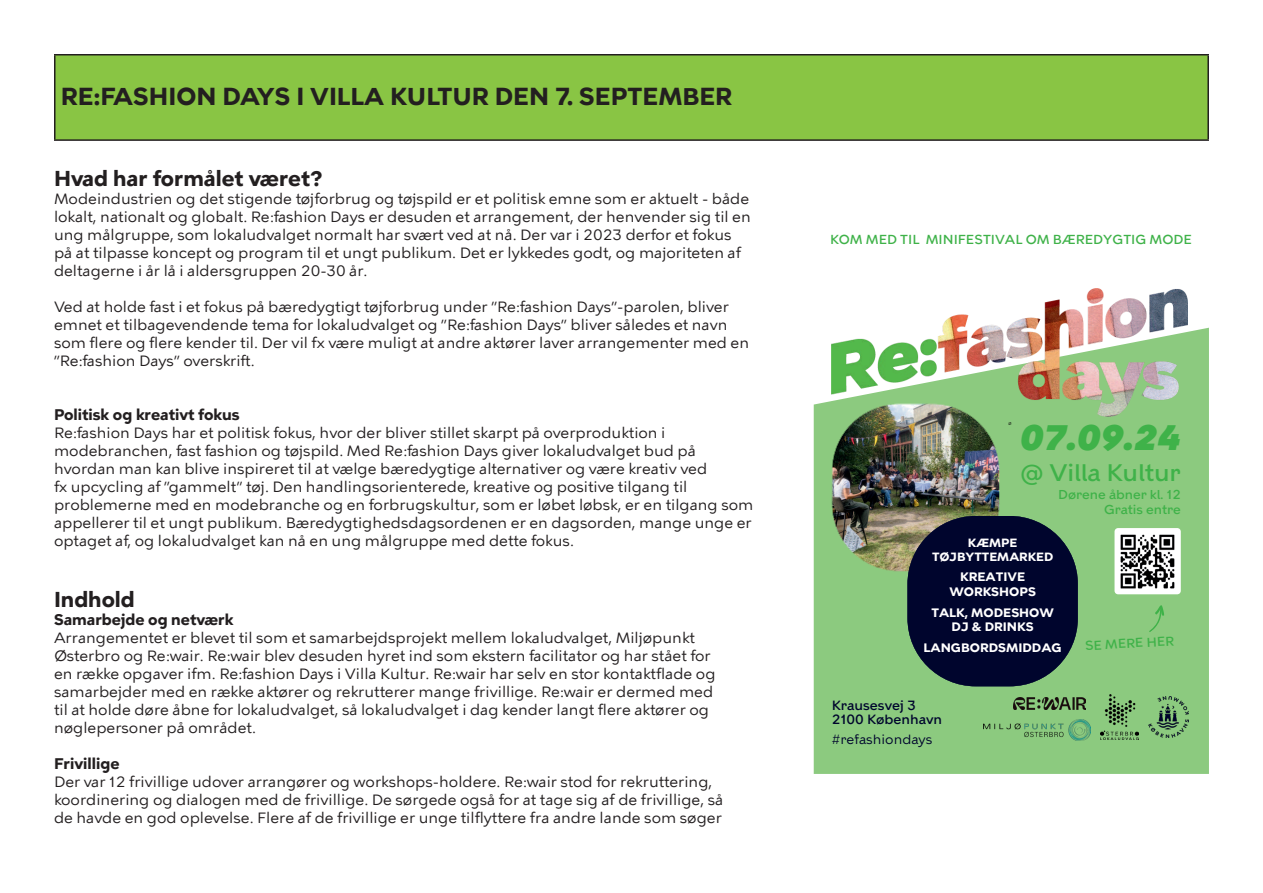
<style>
.page{position:relative;width:1263px;height:893px;background:#fff}
.page>*{position:absolute;margin:0;border:0;box-sizing:border-box;transform-origin:0 0}
.t1{font:italic 900 35.4px "KBH";color:#3fb249}
.t2{font:700 24px "KBH";color:#231f20}
.t3{font:500 24px "KBH";color:#3fb249}
.t4{font:700 21px "KBH Tekst";color:#231f20}
.t5{font:15px/18px "KBH Tekst";color:#231f20}
.t6{font:700 15px "KBH Tekst";color:#231f20}
.t7{font:500 13.35px/14.2px "KBH";color:#00052d}
.t8{font:13.35px "KBH";color:#00052d}
.t9{font:500 13.05px "KBH";color:#3fb249}
.t10{font:500 12.9px/15.1px "KBH";color:#3fb249;text-align:right}
.t11{font:700 12.3px/14.5px "KBH";color:#fff;text-align:center}
.t12{font:700 12px/14.2px "KBH";color:#fff;text-align:center}
.t13{font:3.9px "Canva Sans";color:#000}
</style>
<div class="page">
<div style="left:55px;top:55px;width:1153px;height:85px;background:#89c544"></div>
<hr style="left:54px;top:54px;width:1155px;height:1px;background:#231f20">
<hr style="left:54px;top:56px;width:2px;height:83px;background:#231f20">
<hr style="left:1207px;top:56px;width:2px;height:83px;background:#231f20">
<hr style="left:54px;top:139px;width:1155px;height:2px;background:#231f20">
<div style="left:814px;top:328px;width:395px;height:446px;background:#8cca7f"></div>
<img style="left:983px;top:719px;width:107px;height:22px">
<img style="left:1148px;top:696px;width:40px;height:42px">
<img style="left:1013px;top:697px;width:73px;height:13px">
<img style="left:1100px;top:694px;width:38px;height:46px">
<img style="left:832px;top:288px;width:356px;height:128px">
<img style="left:832px;top:404px;width:246px;height:282px">
<svg style="left:1141px;top:605px;width:23px;height:27px"></svg>
<img style="left:1114px;top:528px;width:67px;height:66px">
<h2 class="t2" style="left:61px;top:82px;width:673px">RE:FASHION DAYS I VILLA KULTUR DEN 7. SEPTEMBER</h2>
<h3 class="t4" style="left:54px;top:170px;width:270px">Hvad har formålet været?</h3>
<p class="t5" style="left:54px;top:189px;width:698px">Modeindustrien og det stigende tøjforbrug og tøjspild er et politisk emne som er aktuelt - både lokalt, nationalt og globalt. Re:fashion Days er desuden et arrangement, der henvender sig til en ung målgruppe, som lokaludvalget normalt har svært ved at nå. Der var i 2023 derfor et fokus på at tilpasse koncept og program til et ungt publikum. Det er lykkedes godt, og majoriteten af deltagerne i år lå i aldersgruppen 20-30 år.</p>
<p class="t5" style="left:54px;top:297px;width:697px">Ved at holde fast i et fokus på bæredygtigt tøjforbrug under ”Re:fashion Days”-parolen, bliver emnet et tilbagevendende tema for lokaludvalget og ”Re:fashion Days” bliver således et navn som flere og flere kender til. Der vil fx være muligt at andre aktører laver arrangementer med en ”Re:fashion Days” overskrift.</p>
<p class="t6" style="left:54px;top:408px;width:187px">Politisk og kreativt fokus</p>
<p class="t5" style="left:54px;top:423px;width:701px">Re:fashion Days har et politisk fokus, hvor der bliver stillet skarpt på overproduktion i modebranchen, fast fashion og tøjspild. Med Re:fashion Days giver lokaludvalget bud på hvordan man kan blive inspireret til at vælge bæredygtige alternativer og være kreativ ved<br>fx upcycling af ”gammelt” tøj. Den handlingsorienterede, kreative og positive tilgang til problemerne med en modebranche og en forbrugskultur, som er løbet løbsk, er en tilgang som appellerer til et ungt publikum. Bæredygtighedsdagsordenen er en dagsorden, mange unge er optaget af, og lokaludvalget kan nå en ung målgruppe med dette fokus.</p>
<h3 class="t4" style="left:54px;top:591px;width:82px">Indhold</h3>
<p class="t6" style="left:54px;top:614px;width:181px">Samarbejde og netværk</p>
<p class="t5" style="left:54px;top:629px;width:663px">Arrangementet er blevet til som et samarbejdsprojekt mellem lokaludvalget, Miljøpunkt Østerbro og Re:wair. Re:wair blev desuden hyret ind som ekstern facilitator og har stået for en række opgaver ifm. Re:fashion Days i Villa Kultur. Re:wair har selv en stor kontaktflade og samarbejder med en række aktører og rekrutterer mange frivillige. Re:wair er dermed med til at holde døre åbne for lokaludvalget, så lokaludvalget i dag kender langt flere aktører og nøglepersoner på området.</p>
<p class="t6" style="left:54px;top:758px;width:67px">Frivillige</p>
<p class="t5" style="left:54px;top:773px;width:671px">Der var 12 frivillige udover arrangører og workshops-holdere. Re:wair stod for rekruttering, koordinering og dialogen med de frivillige. De sørgede også for at tage sig af de frivillige, så de havde en god oplevelse. Flere af de frivillige er unge tilflyttere fra andre lande som søger</p>
<p class="t9" style="left:830px;top:231px;width:363px">KOM MED TIL MINIFESTIVAL OM BÆREDYGTIG MODE</p>
<p class="t13" style="left:1008px;top:422px;width:5px">Ø</p>
<h1 class="t1" style="left:1020px;top:416px;width:162px">07.09.24</h1>
<h2 class="t3" style="left:1020px;top:458px;width:162px">@ Villa Kultur</h2>
<p class="t10" style="left:1058px;top:487px;width:124px">Dørene åbner kl. 12<br>Gratis entre</p>
<p class="t12" style="left:932px;top:536px;width:123px">KÆMPE<br>TØJBYTTEMARKED</p>
<p class="t11" style="left:949px;top:570px;width:88px">KREATIVE<br>WORKSHOPS</p>
<p class="t11" style="left:931px;top:605px;width:124px">TALK, MODESHOW<br>DJ &amp; DRINKS</p>
<p class="t11" style="left:923px;top:640px;width:140px">LANGBORDSMIDDAG</p>
<p class="t10" style="left:1085px;top:638px;width:91px;rotate:-3deg">SE MERE HER</p>
<p class="t7" style="left:832px;top:698px;width:112px">Krausesvej 3<br>2100 København</p>
<p class="t8" style="left:832px;top:731px;width:102px">#refashiondays</p>
</div>
